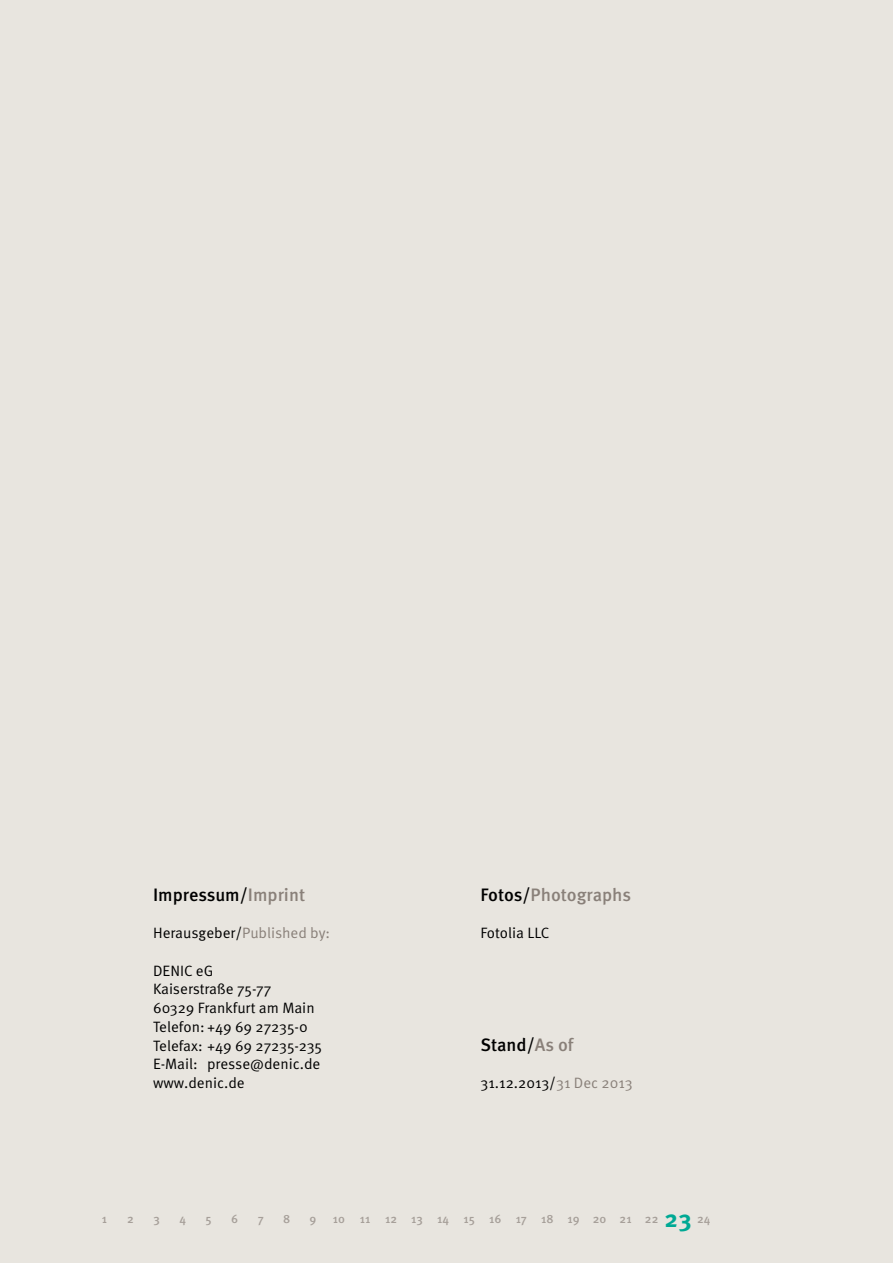
<style>
.page{position:relative;width:893px;height:1263px;background:#e8e5df}
.page>*{position:absolute;margin:0;border:0;box-sizing:border-box;transform-origin:0 0}
.t1{font:500 18px "Meta OT";color:#000}
.t2{font:500 18px "Meta OT";color:#898079}
.t3{font:15px/18.8px "Meta OT Norm";color:#000}
.t4{font:500 12px "Meta OT";color:#a69f99}
.s1{color:#898079}
.s2{color:#000}
.s3{font-weight:700;font-size:24px;color:#00a994}
</style>
<div class="page">
<p class="t1" style="left:153px;top:883px;width:154px">Impressum/<span class="s1">Imprint</span></p>
<p class="t3" style="left:153px;top:924px;width:179px">Herausgeber/<span class="s1">Published by:</span></p>
<p class="t3" style="left:153px;top:961px;width:171px">DENIC eG<br>Kaiserstraße 75-77<br>60329 Frankfurt am Main<br>Telefon: +49 69 27235-0<br>Telefax: +49 69 27235-235<br>E-Mail: presse@denic.de www.denic.de</p>
<p class="t2" style="left:480px;top:883px;width:152px"><span class="s2">Fotos/</span>Photographs</p>
<p class="t3" style="left:480px;top:924px;width:70px">Fotolia LLC</p>
<p class="t1" style="left:480px;top:1033px;width:95px">Stand/<span class="s1">As of</span></p>
<p class="t3" style="left:480px;top:1074px;width:154px">31.12.2013/<span class="s1">31 Dec 2013</span></p>
<p class="t4" style="left:102px;top:1212px;width:7px">1</p>
<p class="t4" style="left:127px;top:1212px;width:8px">2</p>
<p class="t4" style="left:153px;top:1212px;width:8px">3</p>
<p class="t4" style="left:179px;top:1212px;width:8px">4</p>
<p class="t4" style="left:206px;top:1212px;width:8px">5</p>
<p class="t4" style="left:231px;top:1212px;width:9px">6</p>
<p class="t4" style="left:258px;top:1212px;width:8px">7</p>
<p class="t4" style="left:283px;top:1212px;width:9px">8</p>
<p class="t4" style="left:309px;top:1212px;width:8px">9</p>
<p class="t4" style="left:333px;top:1212px;width:379px">10 11 12 13 14 15 16 17 18 19 20 21 22 <span class="s3">23</span>23 24</p>
</div>
